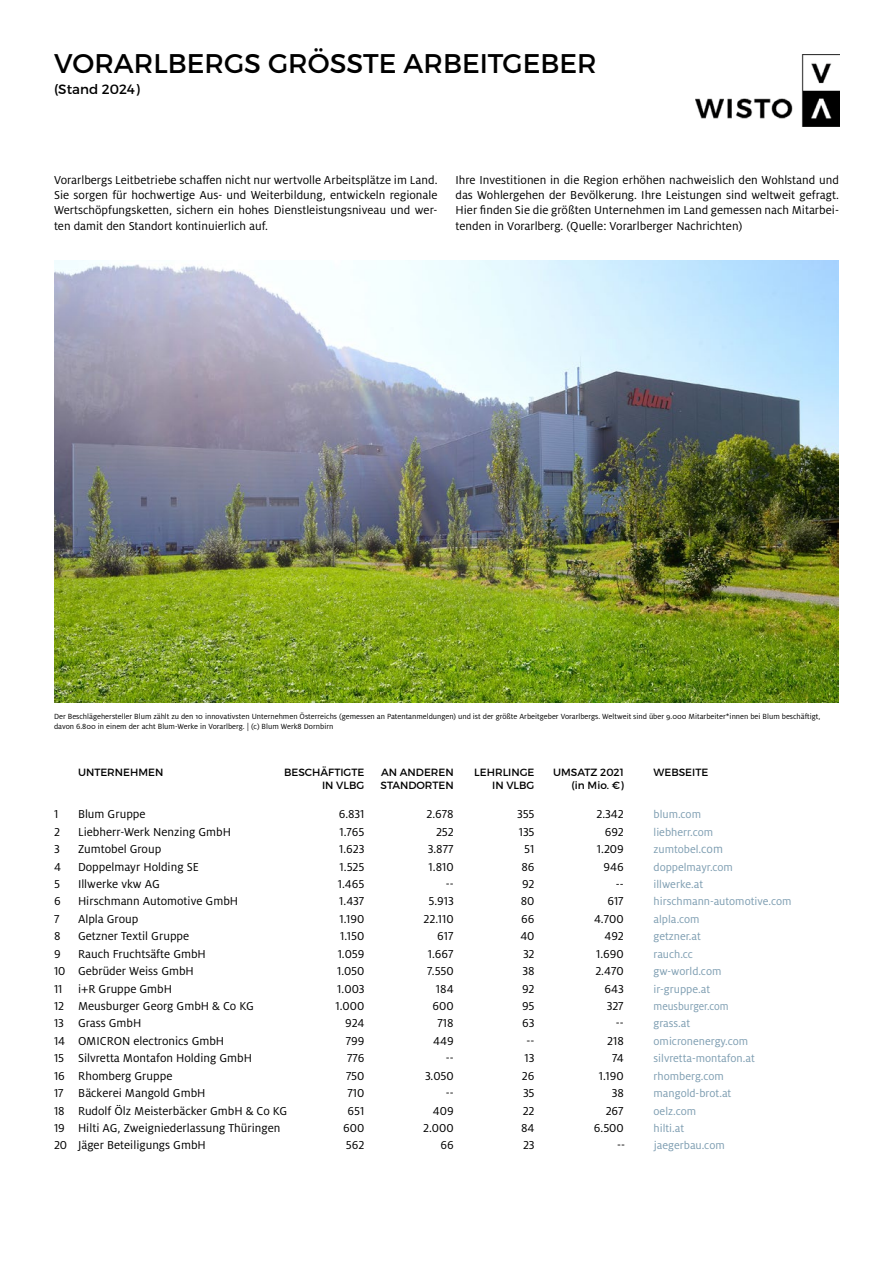
<style>
.page{position:relative;width:893px;height:1263px;background:#fff}
.page>*{position:absolute;margin:0;border:0;box-sizing:border-box;transform-origin:0 0}
.t1{font:27px "Montserrat";color:#000}
.t2{font:13.5px "Montserrat";color:#000}
.t3{font:12.75px/15.3px "Milo OT";color:#000;text-align:justify}
.t4{font:12px "Milo OT";color:#7d9db1}
.t5{font:12px "Milo OT";color:#7d9db1;scale:.94 1}
.t6{font:10.5px "Montserrat";color:#000}
.t7{font:8.25px/9.9px "Milo OT";color:#000}
.s1{font-size:12.75px}
</style>
<div class="page">
<img style="left:54px;top:260px;width:785px;height:442px">
<img style="left:695px;top:54px;width:144px;height:73px">
<p class="t1" style="left:54px;top:47px;width:544px">VORARLBERGS GRÖSSTE ARBEITGEBER</p>
<p class="t2" style="left:54px;top:81px;width:87px">(Stand 2024)</p>
<p class="t3" style="left:54px;top:172px;width:385px">Vorarlbergs Leitbetriebe schaffen nicht nur wertvolle Arbeitsplätze im Land.<br>Sie sorgen für hochwertige Aus- und Weiterbildung, entwickeln regionale Wertschöpfungsketten, sichern ein hohes Dienstleistungsniveau und wer&shy;ten damit den Standort kontinuierlich auf.</p>
<p class="t3" style="left:455px;top:172px;width:385px">Ihre Investitionen in die Region erhöhen nachweislich den Wohlstand und das Wohlergehen der Bevölkerung. Ihre Leistungen sind weltweit gefragt.<br>Hier finden Sie die größten Unternehmen im Land gemessen nach Mitarbei&shy;tenden in Vorarlberg. (Quelle: Vorarlberger Nachrichten)</p>
<p class="t7" style="left:54px;top:711px;width:768px">Der Beschlägehersteller Blum zählt zu den 10 innovativsten Unternehmen Österreichs (gemessen an Patentanmeldungen) und ist der größte Arbeitgeber Vorarlbergs. Weltweit sind über 9.000 Mitarbeiter*innen bei Blum beschäftigt, davon 6.800 in einem der acht Blum-Werke in Vorarlberg. | (c) Blum Werk8 Dornbirn</p>
<p class="t6" style="left:78px;top:765px;width:87px">UNTERNEHMEN</p>
<p class="t6" style="left:284px;top:765px;width:82px">BESCHÄFTIGTE</p>
<p class="t6" style="left:381px;top:765px;width:74px">AN ANDEREN</p>
<p class="t6" style="left:474px;top:765px;width:62px">LEHRLINGE</p>
<p class="t6" style="left:553px;top:765px;width:72px">UMSATZ 2021</p>
<p class="t6" style="left:654px;top:765px;width:56px">WEBSEITE</p>
<p class="t6" style="left:322px;top:779px;width:44px">IN VLBG</p>
<p class="t6" style="left:381px;top:779px;width:75px">STANDORTEN</p>
<p class="t6" style="left:492px;top:779px;width:44px">IN VLBG</p>
<p class="t6" style="left:572px;top:779px;width:54px">(in Mio. €)</p>
<p class="t3" style="left:54px;top:807px;width:6px">1</p>
<p class="t3" style="left:78px;top:807px;width:69px">Blum Gruppe</p>
<p class="t3" style="left:339px;top:807px;width:27px">6.831</p>
<p class="t3" style="left:427px;top:807px;width:29px">2.678</p>
<p class="t3" style="left:517px;top:807px;width:19px">355</p>
<p class="t3" style="left:597px;top:807px;width:29px">2.342</p>
<p class="t4" style="left:654px;top:808px;width:49px">blum.com</p>
<p class="t3" style="left:54px;top:824px;width:7px">2</p>
<p class="t3" style="left:78px;top:824px;width:155px">Liebherr-Werk Nenzing GmbH</p>
<p class="t3" style="left:339px;top:824px;width:26px">1.765</p>
<p class="t3" style="left:436px;top:824px;width:19px">252</p>
<p class="t3" style="left:519px;top:824px;width:17px">135</p>
<p class="t3" style="left:605px;top:824px;width:21px">692</p>
<p class="t4" style="left:654px;top:825px;width:61px">liebherr.com</p>
<p class="t3" style="left:54px;top:842px;width:7px">3</p>
<p class="t3" style="left:78px;top:842px;width:85px">Zumtobel Group</p>
<p class="t3" style="left:339px;top:842px;width:27px">1.623</p>
<p class="t3" style="left:428px;top:842px;width:27px">3.877</p>
<p class="t3" style="left:524px;top:842px;width:12px">51</p>
<p class="t3" style="left:597px;top:842px;width:28px">1.209</p>
<p class="t4" style="left:654px;top:843px;width:71px">zumtobel<span class="s1">.com</span></p>
<p class="t3" style="left:54px;top:859px;width:8px">4</p>
<p class="t3" style="left:78px;top:859px;width:122px">Doppelmayr Holding SE</p>
<p class="t3" style="left:340px;top:859px;width:26px">1.525</p>
<p class="t3" style="left:429px;top:859px;width:27px">1.810</p>
<p class="t3" style="left:521px;top:859px;width:15px">86</p>
<p class="t3" style="left:604px;top:859px;width:22px">946</p>
<p class="t4" style="left:654px;top:860px;width:81px">doppelmayr.com</p>
<p class="t3" style="left:54px;top:876px;width:7px">5</p>
<p class="t3" style="left:78px;top:876px;width:83px">Illwerke vkw AG</p>
<p class="t3" style="left:338px;top:876px;width:28px">1.465</p>
<p class="t3" style="left:446px;top:876px;width:9px">--</p>
<p class="t3" style="left:522px;top:876px;width:14px">92</p>
<p class="t3" style="left:616px;top:876px;width:9px">--</p>
<p class="t4" style="left:654px;top:878px;width:51px">illwerke.at</p>
<p class="t3" style="left:54px;top:894px;width:8px">6</p>
<p class="t3" style="left:78px;top:894px;width:162px">Hirschmann Automotive GmbH</p>
<p class="t3" style="left:339px;top:894px;width:27px">1.437</p>
<p class="t3" style="left:428px;top:894px;width:27px">5.913</p>
<p class="t3" style="left:521px;top:894px;width:15px">80</p>
<p class="t3" style="left:607px;top:894px;width:18px">617</p>
<p class="t4" style="left:654px;top:895px;width:139px">hirschmann-automotive.com</p>
<p class="t3" style="left:54px;top:911px;width:7px">7</p>
<p class="t3" style="left:78px;top:911px;width:62px">Alpla Group</p>
<p class="t3" style="left:339px;top:911px;width:26px">1.190</p>
<p class="t3" style="left:424px;top:911px;width:32px">22.110</p>
<p class="t3" style="left:521px;top:911px;width:15px">66</p>
<p class="t3" style="left:594px;top:911px;width:31px">4.700</p>
<p class="t4" style="left:654px;top:913px;width:48px">alpla.com</p>
<p class="t3" style="left:54px;top:929px;width:8px">8</p>
<p class="t3" style="left:78px;top:929px;width:113px">Getzner Textil Gruppe</p>
<p class="t3" style="left:340px;top:929px;width:26px">1.150</p>
<p class="t3" style="left:437px;top:929px;width:18px">617</p>
<p class="t3" style="left:520px;top:929px;width:16px">40</p>
<p class="t3" style="left:604px;top:929px;width:21px">492</p>
<p class="t4" style="left:654px;top:930px;width:49px">getzner.at</p>
<p class="t3" style="left:54px;top:946px;width:8px">9</p>
<p class="t3" style="left:78px;top:946px;width:129px">Rauch Fruchtsäfte GmbH</p>
<p class="t3" style="left:338px;top:946px;width:28px">1.059</p>
<p class="t3" style="left:428px;top:946px;width:27px">1.667</p>
<p class="t3" style="left:523px;top:946px;width:13px">32</p>
<p class="t3" style="left:596px;top:946px;width:29px">1.690</p>
<p class="t4" style="left:654px;top:947px;width:41px">rauch.cc</p>
<p class="t3" style="left:54px;top:964px;width:141px">10 Gebrüder Weiss GmbH</p>
<p class="t3" style="left:337px;top:964px;width:29px">1.050</p>
<p class="t3" style="left:427px;top:964px;width:28px">7.550</p>
<p class="t3" style="left:522px;top:964px;width:14px">38</p>
<p class="t3" style="left:595px;top:964px;width:30px">2.470</p>
<p class="t4" style="left:654px;top:965px;width:69px">gw-world.com</p>
<p class="t3" style="left:54px;top:981px;width:120px">11 i+R Gruppe GmbH</p>
<p class="t3" style="left:337px;top:981px;width:29px">1.003</p>
<p class="t3" style="left:436px;top:981px;width:19px">184</p>
<p class="t3" style="left:522px;top:981px;width:14px">92</p>
<p class="t3" style="left:605px;top:981px;width:21px">643</p>
<p class="t4" style="left:654px;top:982px;width:58px">ir-gruppe.at</p>
<p class="t3" style="left:54px;top:998px;width:201px">12 Meusburger Georg GmbH &amp; Co KG</p>
<p class="t3" style="left:336px;top:998px;width:30px">1.000</p>
<p class="t3" style="left:433px;top:998px;width:23px">600</p>
<p class="t3" style="left:522px;top:998px;width:14px">95</p>
<p class="t3" style="left:607px;top:998px;width:19px">327</p>
<p class="t5" style="left:654px;top:1000px;width:81px">meusburger.com</p>
<p class="t3" style="left:54px;top:1016px;width:89px">13 Grass GmbH</p>
<p class="t3" style="left:345px;top:1016px;width:21px">924</p>
<p class="t3" style="left:437px;top:1016px;width:18px">718</p>
<p class="t3" style="left:522px;top:1016px;width:14px">63</p>
<p class="t3" style="left:616px;top:1016px;width:9px">--</p>
<p class="t4" style="left:654px;top:1017px;width:38px">grass.at</p>
<p class="t3" style="left:54px;top:1033px;width:172px">14 OMICRON electronics GmbH</p>
<p class="t3" style="left:346px;top:1033px;width:20px">799</p>
<p class="t3" style="left:433px;top:1033px;width:22px">449</p>
<p class="t3" style="left:527px;top:1033px;width:9px">--</p>
<p class="t3" style="left:607px;top:1033px;width:18px">218</p>
<p class="t4" style="left:654px;top:1034px;width:96px">omicronenergy.com</p>
<p class="t3" style="left:54px;top:1051px;width:200px">15 Silvretta Montafon Holding GmbH</p>
<p class="t3" style="left:347px;top:1051px;width:19px">776</p>
<p class="t3" style="left:446px;top:1051px;width:9px">--</p>
<p class="t3" style="left:525px;top:1051px;width:11px">13</p>
<p class="t3" style="left:612px;top:1051px;width:13px">74</p>
<p class="t4" style="left:654px;top:1052px;width:103px">silvretta-montafon.at</p>
<p class="t3" style="left:54px;top:1068px;width:120px">16 Rhomberg Gruppe</p>
<p class="t3" style="left:346px;top:1068px;width:20px">750</p>
<p class="t3" style="left:425px;top:1068px;width:30px">3.050</p>
<p class="t3" style="left:522px;top:1068px;width:14px">26</p>
<p class="t3" style="left:599px;top:1068px;width:26px">1.190</p>
<p class="t4" style="left:654px;top:1069px;width:72px">rhomberg.com</p>
<p class="t3" style="left:54px;top:1086px;width:153px">17 Bäckerei Mangold GmbH</p>
<p class="t3" style="left:347px;top:1086px;width:19px">710</p>
<p class="t3" style="left:446px;top:1086px;width:9px">--</p>
<p class="t3" style="left:523px;top:1086px;width:13px">35</p>
<p class="t3" style="left:612px;top:1086px;width:14px">38</p>
<p class="t4" style="left:654px;top:1087px;width:79px">mangold-brot.at</p>
<p class="t3" style="left:54px;top:1103px;width:235px">18 Rudolf Ölz Meisterbäcker GmbH &amp; Co KG</p>
<p class="t3" style="left:348px;top:1103px;width:18px">651</p>
<p class="t3" style="left:433px;top:1103px;width:22px">409</p>
<p class="t3" style="left:523px;top:1103px;width:13px">22</p>
<p class="t3" style="left:606px;top:1103px;width:20px">267</p>
<p class="t4" style="left:654px;top:1104px;width:44px">oelz.com</p>
<p class="t3" style="left:54px;top:1120px;width:228px">19 Hilti AG, Zweigniederlassung Thüringen</p>
<p class="t3" style="left:343px;top:1120px;width:23px">600</p>
<p class="t3" style="left:423px;top:1120px;width:32px">2.000</p>
<p class="t3" style="left:521px;top:1120px;width:15px">84</p>
<p class="t3" style="left:594px;top:1120px;width:31px">6.500</p>
<p class="t4" style="left:654px;top:1122px;width:32px">hilti.at</p>
<p class="t3" style="left:54px;top:1138px;width:153px">20 Jäger Beteiligungs GmbH</p>
<p class="t3" style="left:346px;top:1138px;width:20px">562</p>
<p class="t3" style="left:440px;top:1138px;width:15px">66</p>
<p class="t3" style="left:523px;top:1138px;width:13px">23</p>
<p class="t3" style="left:617px;top:1138px;width:9px">--</p>
<p class="t4" style="left:654px;top:1139px;width:72px">jaegerbau.com</p>
</div>
